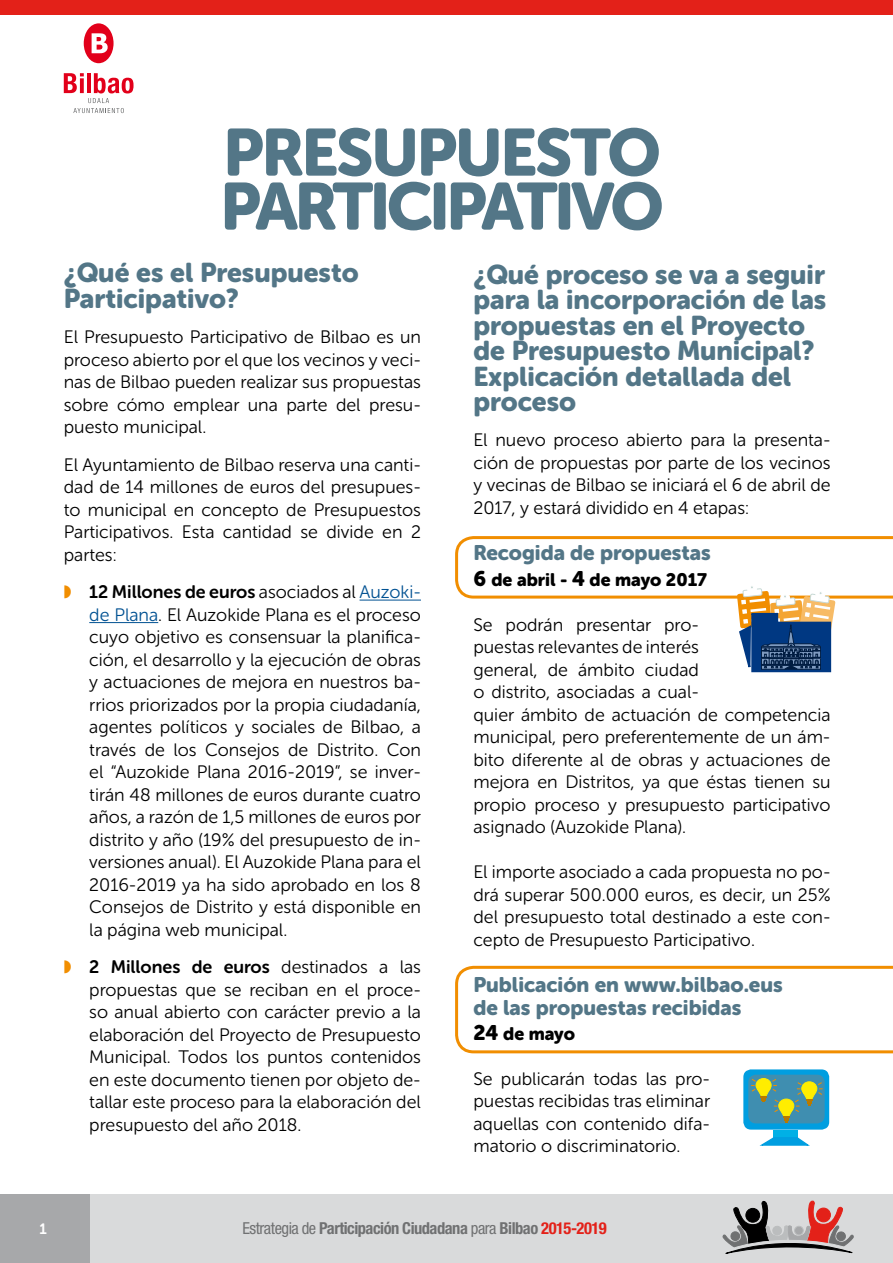
<style>
.page{position:relative;width:893px;height:1263px;background:#fff}
.page>*{position:absolute;margin:0;border:0;box-sizing:border-box;transform-origin:0 0}
.t1{font:66px/54px "Museo Sans Rounded 900";letter-spacing:-.055em;color:#537687}
.t2{font:27px/25.5px "Museo Sans Rounded 900";color:#537687}
.t3{font:21px/22.5px "Museo Sans Rounded 900";color:#537687}
.t4{font:18px/22.5px "Museo Sans Rounded 300";color:#000;text-align:justify}
.t5{font:18px "Museo Sans Rounded 700";color:#000}
.t6{font:18px "Museo Sans Rounded 900";color:#000}
.t7{font:700 condensed 16.5px "Helvetica Neue";letter-spacing:-.03em;color:#707172}
.t8{font:15px "Museo Sans Rounded 700";color:#fff}
.s1{color:#f18e00}
.s2{font-family:"Museo Sans Rounded 300"}
.s3{font-family:"Museo Sans Rounded 300";color:#005192}
.s4{color:#005192}
.s5{font-size:21px}
.s6{font-weight:400}
.s7{color:#e32119}
</style>
<div class="page">
<div style="left:0;top:1194px;width:893px;height:69px;background:#d9dadb"></div>
<div style="left:0;top:1194px;width:89px;height:69px;background:#a7a8aa"></div>
<svg style="left:722px;top:1200px;width:132px;height:54px"></svg>
<div style="left:84px;top:23px;width:30px;height:40px;background:#e2001a;border-radius:50%"></div>
<svg style="left:92px;top:33px;width:16px;height:20px"></svg>
<svg style="left:64px;top:73px;width:70px;height:40px"></svg>
<div style="left:0;top:0;width:893px;height:14px;background:#e32119"></div>
<svg style="left:455px;top:966px;width:438px;height:87px"></svg>
<hr style="left:360px;top:600px;width:61px;height:1px;background:#005192">
<hr style="left:89px;top:622px;width:69px;height:1px;background:#005192">
<svg style="left:455px;top:536px;width:438px;height:137px"></svg>
<div style="left:743px;top:1069px;width:86px;height:60px;background:#009ee0;border-radius:8px"></div>
<div style="left:748px;top:1075px;width:77px;height:48px;background:#3f8eb0;border-radius:8px"></div>
<div style="left:773px;top:1129px;width:24px;height:9px;background:#00b0e6"></div>
<svg style="left:759px;top:1136px;width:51px;height:10px"></svg>
<svg style="left:750px;top:1078px;width:73px;height:44px"></svg>
<h1 class="t1" style="left:220px;top:126px;width:445px">PRESUPUESTO<br>PARTICIPATIVO</h1>
<h2 class="t2" style="left:64px;top:260px;width:296px">¿Qué es el Presupuesto<br>Participativo?</h2>
<p class="t4" style="left:64px;top:326px;width:359px">El Presupuesto Participativo de Bilbao es un proceso abierto por el que los vecinos y veci&shy;nas de Bilbao pueden realizar sus propuestas sobre cómo emplear una parte del presu&shy;puesto municipal.</p>
<p class="t4" style="left:64px;top:453px;width:359px">El Ayuntamiento de Bilbao reserva una canti&shy;dad de 14 millones de euros del presupues&shy;to municipal en concepto de Presupuestos Participativos. Esta cantidad se divide en 2 partes:</p>
<p class="t5" style="left:64px;top:582px;width:359px"><span class="s1">◗</span> 12 Millones de euros <span class="s2">asociados al</span> <span class="s3">Auzoki-</span></p>
<p class="t4" style="left:89px;top:603px;width:333px"><span class="s4">de Plana</span>. El Auzokide Plana es el proceso cuyo objetivo es consensuar la planifica&shy;ción, el desarrollo y la ejecución de obras y actuaciones de mejora en nuestros ba&shy;rrios priorizados por la propia ciudadanía, agentes políticos y sociales de Bilbao, a través de los Consejos de Distrito. Con el “Auzokide Plana 2016-2019”, se inver&shy;tirán 48 millones de euros durante cuatro años, a razón de 1,5 millones de euros por distrito y año (19% del presupuesto de in&shy;versiones anual). El Auzokide Plana para el 2016-2019 ya ha sido aprobado en los 8<br>Consejos de Distrito y está disponible en la página web municipal.</p>
<p class="t5" style="left:64px;top:957px;width:359px"><span class="s1">◗</span> 2 Millones de euros <span class="s2">destinados a las</span></p>
<p class="t4" style="left:89px;top:978px;width:333px">propuestas que se reciban en el proce&shy;so anual abierto con carácter previo a la elaboración del Proyecto de Presupuesto Municipal. Todos los puntos contenidos en este documento tienen por objeto de&shy;tallar este proceso para la elaboración del presupuesto del año 2018.</p>
<h2 class="t2" style="left:473px;top:262px;width:354px">¿Qué proceso se va a seguir para la incorporación de las propuestas en el Proyecto de Presupuesto Municipal?<br>Explicación detallada del proceso</h2>
<p class="t4" style="left:473px;top:429px;width:359px">El nuevo proceso abierto para la presenta&shy;ción de propuestas por parte de los vecinos y vecinas de Bilbao se iniciará el 6 de abril de 2017, y estará dividido en 4 etapas:</p>
<p class="t3" style="left:473px;top:542px;width:239px">Recogida de propuestas</p>
<p class="t6" style="left:473px;top:569px;width:235px"><span class="s5">6</span> de abril - <span class="s5">4</span> de mayo 2017</p>
<p class="t4" style="left:473px;top:613px;width:359px;text-align:left">Se podrán presentar pro-<br>puestas relevantes de interés<br>general, de ámbito ciudad<br>o distrito, asociadas a cual-<br>quier ámbito de actuación de competencia municipal, pero preferentemente de un ám&shy;bito diferente al de obras y actuaciones de mejora en Distritos, ya que éstas tienen su propio proceso y presupuesto participativo asignado (Auzokide Plana).</p>
<p class="t4" style="left:473px;top:861px;width:359px">El importe asociado a cada propuesta no po&shy;drá superar 500.000 euros, es decir, un 25% del presupuesto total destinado a este con&shy;cepto de Presupuesto Participativo.</p>
<p class="t3" style="left:473px;top:974px;width:311px">Publicación en www.bilbao.eus de las propuestas recibidas</p>
<p class="t6" style="left:473px;top:1023px;width:103px"><span class="s5">24</span> de mayo</p>
<p class="t4" style="left:473px;top:1067px;width:238px">Se publicarán todas las pro&shy;puestas recibidas tras eliminar aquellas con contenido difa&shy;matorio o discriminatorio.</p>
<p class="t8" style="left:39px;top:1220px;width:9px">1</p>
<p class="t7" style="left:242px;top:1218px;width:366px"><span class="s6">Estrategia de</span> Participación Ciudadana <span class="s6">para</span> Bilbao <span class="s7">2015-2019</span></p>
</div>
